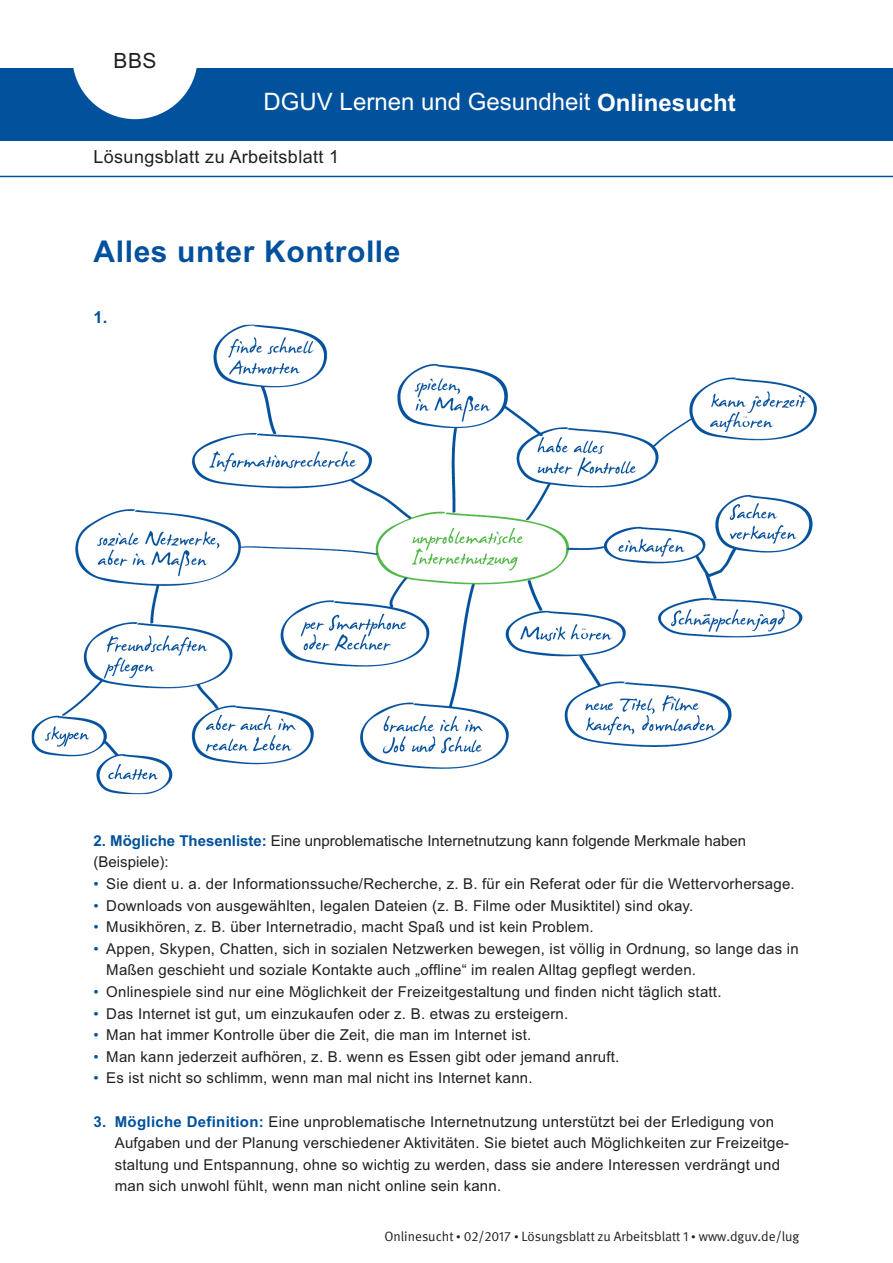
<style>
.page{position:relative;width:893px;height:1263px;background:#fff}
.page>*{position:absolute;margin:0;border:0;box-sizing:border-box;transform-origin:0 0}
.t1{font:700 30px "Arial";letter-spacing:.02em;color:#01519c}
.t2{font:24px "Arial";color:#fff}
.t3{font:21px "Arial";color:#231f20}
.t4{font:18px "Arial";letter-spacing:.02em;color:#231f20}
.t5{font:700 16.5px "Arial";color:#01519c}
.t6{font:15px/21.6px "Arial";letter-spacing:.015em;color:#231f20}
.t7{font:13.5px "DGUV Meta";color:#231f20}
.s1{font-weight:700}
.s2{font-weight:700;color:#01519c}
.s3{color:#01519c}
.s4{font-size:9px}
</style>
<div class="page">
<div style="left:0;top:68px;width:893px;height:72px;background:#01519c"></div>
<svg style="left:73px;top:68px;width:124px;height:51px"></svg>
<hr style="left:0;top:176px;width:893px;height:1px;background:#01519c">
<img style="left:32px;top:325px;width:785px;height:469px">
<h3 class="t3" style="left:114px;top:49px;width:44px">BBS</h3>
<h2 class="t2" style="left:264px;top:88px;width:474px">DGUV Lernen und Gesundheit <span class="s1">Onlinesucht</span></h2>
<p class="t4" style="left:94px;top:146px;width:247px">Lösungsblatt zu Arbeitsblatt 1</p>
<h1 class="t1" style="left:94px;top:235px;width:309px">Alles unter Kontrolle</h1>
<p class="t5" style="left:94px;top:307px;width:16px">1.</p>
<p class="t6" style="left:94px;top:830px;width:654px"><span class="s2">2. Mögliche Thesenliste:</span> Eine unproblematische Internetnutzung kann folgende Merkmale haben (Beispiele):</p>
<p class="t6" style="left:94px;top:873px;width:703px"><span class="s3">•</span> Sie dient u. a. der Informationssuche/Recherche, z. B. für ein Referat oder für die Wettervorhersage.</p>
<p class="t6" style="left:94px;top:894px;width:601px"><span class="s3">•</span> Downloads von ausgewählten, legalen Dateien (z. B. Filme oder Musiktitel) sind okay.</p>
<p class="t6" style="left:94px;top:916px;width:502px"><span class="s3">•</span> Musikhören, z. B. über Internetradio, macht Spaß und ist kein Problem.</p>
<p class="t6" style="left:106px;top:938px;width:694px;text-indent:-13px"><span class="s3">•</span> Appen, Skypen, Chatten, sich in sozialen Netzwerken bewegen, ist völlig in Ordnung, so lange das in<br>Maßen geschieht und soziale Kontakte auch „offline“ im realen Alltag gepflegt werden.</p>
<p class="t6" style="left:94px;top:981px;width:629px"><span class="s3">•</span> Onlinespiele sind nur eine Möglichkeit der Freizeitgestaltung und finden nicht täglich statt.</p>
<p class="t6" style="left:94px;top:1002px;width:476px"><span class="s3">•</span> Das Internet ist gut, um einzukaufen oder z. B. etwas zu ersteigern.</p>
<p class="t6" style="left:94px;top:1024px;width:439px"><span class="s3">•</span> Man hat immer Kontrolle über die Zeit, die man im Internet ist.</p>
<p class="t6" style="left:94px;top:1046px;width:527px"><span class="s3">•</span> Man kann jederzeit aufhören, z. B. wenn es Essen gibt oder jemand anruft.</p>
<p class="t6" style="left:94px;top:1067px;width:441px"><span class="s3">•</span> Es ist nicht so schlimm, wenn man mal nicht ins Internet kann.</p>
<p class="t6" style="left:115px;top:1110px;width:676px;text-indent:-21px"><span class="s2">3. Mögliche Definition:</span> Eine unproblematische Internetnutzung unterstützt bei der Erledigung von Aufgaben und der Planung verschiedener Aktivitäten. Sie bietet auch Möglichkeiten zur Freizeitge&shy;staltung und Entspannung, ohne so wichtig zu werden, dass sie andere Interessen verdrängt und man sich unwohl fühlt, wenn man nicht online sein kann.</p>
<p class="t7" style="left:384px;top:1231px;width:416px">Onlinesucht <span class="s4">•</span> 02/2017 <span class="s4">•</span> Lösungsblatt zu Arbeitsblatt 1 <span class="s4">•</span> www.dguv.de/lug</p>
</div>
